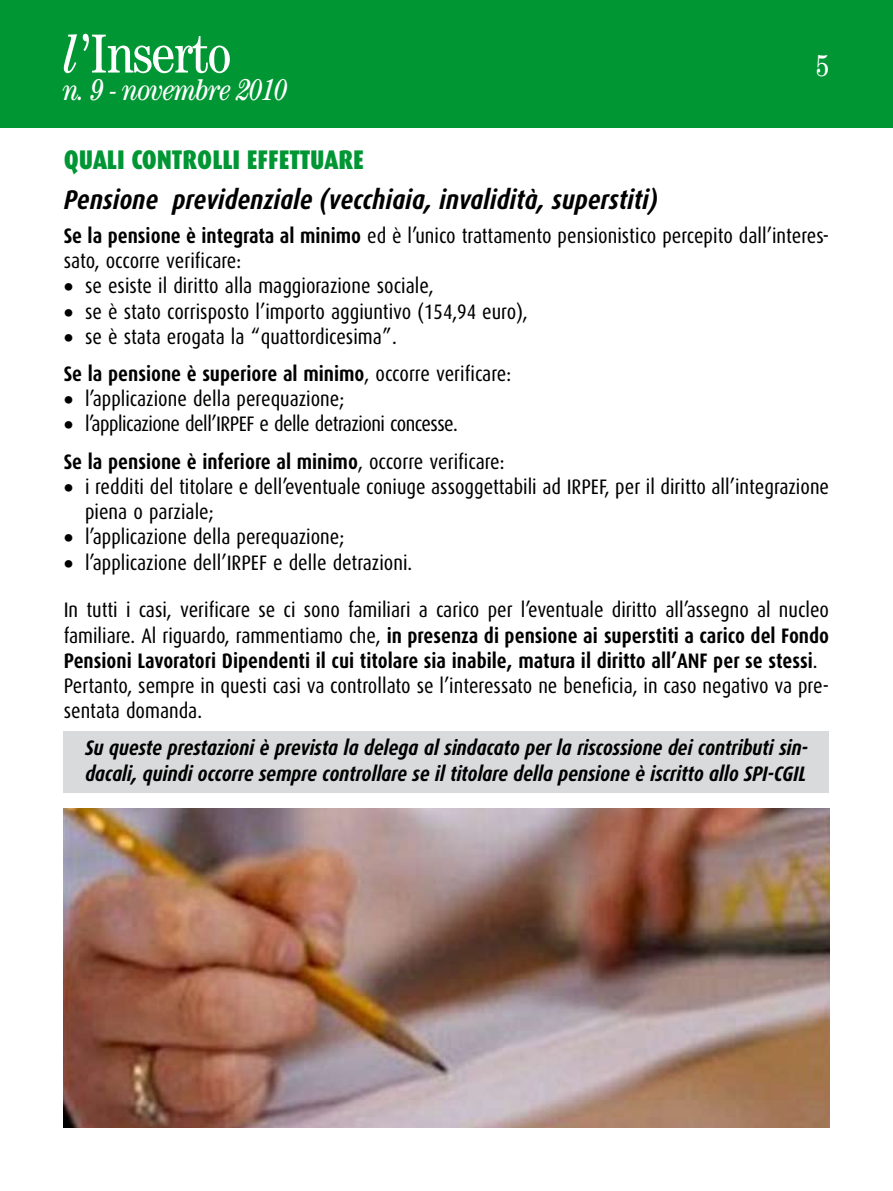
<style>
.page{position:relative;width:893px;height:1191px;background:#fff}
.page>*{position:absolute;margin:0;border:0;box-sizing:border-box;transform-origin:0 0}
.t1{font:condensed 55.05px "Century";letter-spacing:-.03em;color:#fff}
.t2{font:italic condensed 30px "Century";letter-spacing:-.03em;color:#fff}
.t3{font:condensed 30px "Century";color:#fff}
.t4{font:italic 700 27px "Dax Condensed";color:#000}
.t5{font:900 27px "Dax Condensed";color:#009634}
.t6{font:21px/25.2px "Dax Condensed";color:#000}
.t7{font:italic 700 21px/25.2px "Dax Condensed";letter-spacing:-.01em;color:#000}
.t8{font:21px/37.2px "Dax Condensed";letter-spacing:-.025em;color:#000}
.s1{font-style:italic}
.s2{font-weight:700}
</style>
<div class="page">
<div style="left:64px;top:731px;width:765px;height:61px;background:#d9dadb"></div>
<div style="left:0;top:0;width:893px;height:128px;background:#009634"></div>
<img style="left:64px;top:808px;width:765px;height:319px">
<h1 class="t1" style="left:64px;top:21px;width:169px"><span class="s1">l</span>’Inserto</h1>
<h2 class="t2" style="left:64px;top:72px;width:226px">n. 9 - novembre 2010</h2>
<p class="t5" style="left:64px;top:145px;width:302px">QUALI CONTROLLI EFFETTUARE</p>
<h2 class="t3" style="left:816px;top:48px;width:15px">5</h2>
<p class="t4" style="left:64px;top:184px;width:595px">Pensione previdenziale (vecchiaia, invalidità, superstiti)</p>
<p class="t6" style="left:64px;top:223px;width:767px"><span class="s2">Se la pensione è integrata al minimo</span> ed è l’unico trattamento pensionistico percepito dall’interes&shy;sato, occorre verificare:</p>
<p class="t6" style="left:64px;top:274px;width:371px">• se esiste il diritto alla maggiorazione sociale,</p>
<p class="t6" style="left:64px;top:299px;width:465px">• se è stato corrisposto l’importo aggiuntivo (154,94 euro),</p>
<p class="t6" style="left:64px;top:318px;width:449px;line-height:37.2px">• se è stata erogata la “quattordicesima”.<br><span class="s2">Se la pensione è superiore al minimo</span>, occorre verificare:</p>
<p class="t6" style="left:64px;top:387px;width:282px">• l’applicazione della perequazione;</p>
<p class="t8" style="left:64px;top:406px;width:442px">• l’applicazione dell’IRPEF e delle detrazioni concesse.<br><span class="s2">Se la pensione è inferiore al minimo</span>, occorre verificare:</p>
<p class="t6" style="left:85px;top:474px;width:746px;text-indent:-21px">• i redditi del titolare e dell’eventuale coniuge assoggettabili ad IRPEF, per il diritto all’integrazione piena o parziale;</p>
<p class="t6" style="left:64px;top:524px;width:282px">• l’applicazione della perequazione;</p>
<p class="t6" style="left:64px;top:550px;width:350px">• l’applicazione dell’IRPEF e delle detrazioni.</p>
<p class="t6" style="left:64px;top:598px;width:767px">In tutti i casi, verificare se ci sono familiari a carico per l’eventuale diritto all’assegno al nucleo familiare. Al riguardo, rammentiamo che, <span class="s2">in presenza di pensione ai superstiti a carico del Fondo Pensioni Lavoratori Dipendenti il cui titolare sia inabile, matura il diritto all’ANF per se stessi</span>.<br>Pertanto, sempre in questi casi va controllato se l’interessato ne beneficia, in caso negativo va pre&shy;sentata domanda.</p>
<p class="t7" style="left:85px;top:735px;width:724px">Su queste prestazioni è prevista la delega al sindacato per la riscossione dei contributi sin&shy;dacali, quindi occorre sempre controllare se il titolare della pensione è iscritto allo SPI-CGIL</p>
</div>
